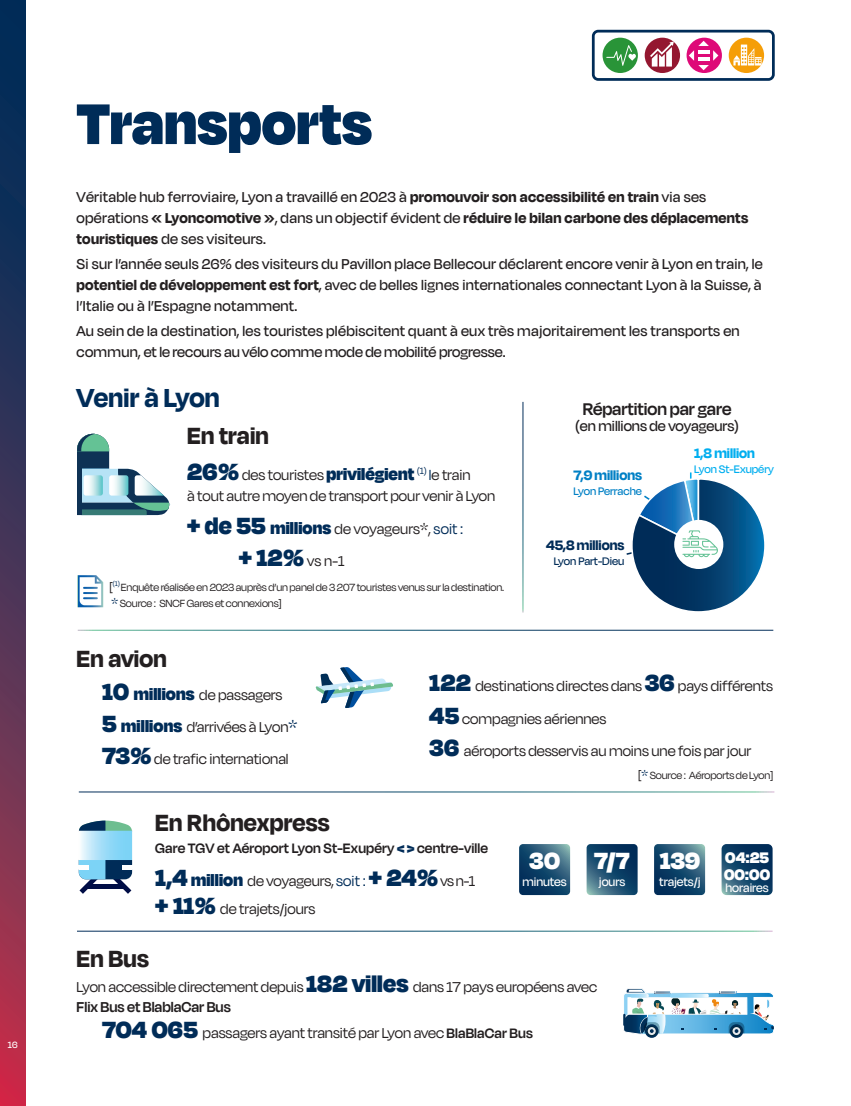
<style>
.page{position:relative;width:851px;height:1106px;background:#fff}
.page>*{position:absolute;margin:0;border:0;box-sizing:border-box;transform-origin:0 0}
.t1{font:900 66px "Degular Display";letter-spacing:.01em;color:#002c58}
.Chapeau{font:700 30px "Degular Display";letter-spacing:.005em;color:#002c58}
.Chapeau-2{font:700 27px "Degular Display";letter-spacing:.01em;color:#231f20}
.Chapeau-3{font:900 27px "Degular Display";color:#fff}
.Chapeau-4{font:600 19.5px "Degular Display";color:#231f20}
.Chapeau-5{font:900 17.55px/16.6px "Degular Display";letter-spacing:.01em;color:#fff}
.Chapeau-6{font:500 16.5px/21px "Degular Display";letter-spacing:.02em;color:#231f20}
.Chapeau-7{font:16.5px/19.8px "Degular Display";color:#231f20}
.Chapeau-8{font:500 16.5px "Degular Display";color:#231f20}
.Chapeau-9{font:600 15.75px "Degular Display";letter-spacing:.01em;color:#231f20}
.t2{font:700 15.75px "Degular Display";color:#002c58}
.t3{font:700 15.75px "Degular Display";color:#0080c5}
.t4{font:700 15.75px "Degular Display";color:#00aeef}
.Chapeau-10{font:500 13.8px "Degular Display";color:#fff}
.t5{font:500 12.6px "Degular Display";color:#00aeef}
.t6{font:500 12.6px "Degular Display";color:#002c58}
.t7{font:500 12.6px "Degular Display";color:#0080c5}
.Chapeau-11{font:12px/16.2px "Degular Display";letter-spacing:-.01em;color:#231f20}
.t8{font:500 10.5px "Degular Display";color:#fff}
.s1{font-weight:700}
.s2{font-weight:900;font-size:27px;color:#002c58}
.s3{font-weight:900;font-size:19.5px;color:#002c58}
.s4{color:#002c58}
.s5{font-size:13.5px}
.s6{font-size:13.5px;color:#002c58}
.s7{font-size:18px;color:#002c58}
.s8{font-weight:900;color:#002c58}
.s9{font-weight:600}
.s10{font-weight:600;font-size:15.75px}
</style>
<div class="page">
<svg style="left:0;top:0;width:26px;height:1106px;background:#4f3154"></svg>
<svg style="left:79px;top:820px;width:54px;height:73px"></svg>
<hr style="left:689px;top:472px;width:2px;height:36px;background:#00aeef">
<svg style="left:626px;top:477px;width:139px;height:135px"></svg>
<svg style="left:77px;top:434px;width:92px;height:81px"></svg>
<svg style="left:78px;top:575px;width:25px;height:32px"></svg>
<svg style="left:519px;top:844px;width:51px;height:51px;background:#215172"></svg>
<svg style="left:586px;top:844px;width:51px;height:51px;background:#1f4f70"></svg>
<svg style="left:654px;top:844px;width:51px;height:51px;background:#215172"></svg>
<svg style="left:721px;top:844px;width:51px;height:51px;background:#1b4a6d"></svg>
<svg style="left:316px;top:667px;width:77px;height:41px"></svg>
<div style="left:591px;top:30px;width:183px;height:51px;border:3px solid #002c58;border-radius:5px"></div>
<div style="left:602px;top:38px;width:35px;height:35px;background:#299438;border-radius:50%"></div>
<svg style="left:606px;top:45px;width:29px;height:21px"></svg>
<div style="left:644px;top:38px;width:36px;height:35px;background:#941730;border-radius:50%"></div>
<svg style="left:650px;top:42px;width:23px;height:25px"></svg>
<svg style="left:686px;top:38px;width:35px;height:35px"></svg>
<svg style="left:688px;top:41px;width:30px;height:29px"></svg>
<div style="left:728px;top:38px;width:36px;height:35px;background:#f59e08;border-radius:50%"></div>
<svg style="left:733px;top:45px;width:28px;height:21px"></svg>
<svg style="left:729px;top:1024px;width:14px;height:13px"></svg>
<svg style="left:645px;top:1024px;width:13px;height:13px"></svg>
<img style="left:623px;top:988px;width:151px;height:46px">
<p class="t8" style="left:8px;top:1038px;width:11px">16</p>
<p class="t1" style="left:77px;top:84px;width:297px">Transports</p>
<p class="Chapeau-6" style="left:77px;top:186px;width:673px">Véritable hub ferroviaire, Lyon a travaillé en 2023 à <span class="s1">promouvoir son accessibilité en train</span> via ses opérations <span class="s1">« Lyoncomotive »</span>, dans un objectif évident de <span class="s1">réduire le bilan carbone des déplacements touristiques</span> de ses visiteurs.</p>
<p class="Chapeau-6" style="left:77px;top:253px;width:687px;text-align:justify">Si sur l’année seuls 26% des visiteurs du Pavillon place Bellecour déclarent encore venir à Lyon en train, le <span class="s1">potentiel de développement est fort</span>, avec de belles lignes internationales connectant Lyon à la Suisse, à l’Italie ou à l’Espagne notamment.</p>
<p class="Chapeau-6" style="left:77px;top:320px;width:664px">Au sein de la destination, les touristes plébiscitent quant à eux très majoritairement les transports en commun, et le recours au vélo comme mode de mobilité progresse.</p>
<p class="Chapeau" style="left:77px;top:380px;width:145px">Venir à Lyon</p>
<p class="Chapeau-2" style="left:187px;top:419px;width:83px">En train</p>
<p class="Chapeau-7" style="left:187px;top:465px;width:285px"><span class="s2">26%</span> des touristes <span class="s3">privilégient</span> <sup>(1)</sup> <span class="s4">l</span>e train</p>
<p class="Chapeau-7" style="left:187px;top:486px;width:309px">à tout autre moyen de transport pour venir à Lyon</p>
<p class="Chapeau-7" style="left:187px;top:518px;width:277px"><span class="s2">+ de 55</span> <span class="s3">millions</span> de voyageurs*, <span class="s4">soit :</span></p>
<p class="Chapeau-7" style="left:239px;top:551px;width:107px"><span class="s2">+ 12%</span> vs n-1</p>
<p class="Chapeau-4" style="left:582px;top:397px;width:150px">Répartition par gare</p>
<p class="Chapeau-8" style="left:575px;top:417px;width:165px">(en millions de voyageurs)</p>
<p class="t4" style="left:694px;top:443px;width:62px">1,8 million</p>
<p class="t5" style="left:694px;top:462px;width:81px">Lyon St-Exupéry</p>
<p class="t3" style="left:573px;top:465px;width:70px">7,9 millions</p>
<p class="t7" style="left:573px;top:483px;width:70px">Lyon Perrache</p>
<p class="t2" style="left:546px;top:536px;width:80px">45,8 millions</p>
<p class="t6" style="left:553px;top:554px;width:72px">Lyon Part-Dieu</p>
<p class="Chapeau-11" style="left:109px;top:578px;width:396px"><span class="s5">[</span><sup>(1)</sup> Enquête réalisée en 2023 auprès d’un panel de 3 207 touristes venus sur la destination. <span class="s6">*</span> Source : SNCF Gares et connexions]</p>
<p class="Chapeau-2" style="left:77px;top:643px;width:92px">En avion</p>
<p class="Chapeau-7" style="left:102px;top:684px;width:182px"><span class="s2">10</span> <span class="s3">millions</span> de passagers</p>
<p class="Chapeau-7" style="left:102px;top:716px;width:197px"><span class="s2">5</span> <span class="s3">millions</span> d’arrivées à Lyon<span class="s7">*</span></p>
<p class="Chapeau-7" style="left:102px;top:749px;width:188px"><span class="s2">73%</span> de trafic international</p>
<p class="Chapeau-7" style="left:429px;top:676px;width:345px"><span class="s2">122</span> destinations directes dans <span class="s2">36</span> pays différents</p>
<p class="Chapeau-7" style="left:429px;top:708px;width:179px"><span class="s2">45</span> compagnies aériennes</p>
<p class="Chapeau-7" style="left:429px;top:740px;width:323px"><span class="s2">36</span> aéroports desservis au moins une fois par jour</p>
<p class="Chapeau-11" style="left:638px;top:766px;width:137px"><span class="s5">[</span><span class="s6">*</span> Source : Aéroports de Lyon]</p>
<p class="Chapeau-2" style="left:155px;top:806px;width:176px">En Rhônexpress</p>
<p class="Chapeau-9" style="left:155px;top:839px;width:334px">Gare TGV et Aéroport Lyon St-Exupéry <span class="s8">&lt; &gt;</span> centre-ville</p>
<p class="Chapeau-7" style="left:155px;top:870px;width:321px"><span class="s2">1,4</span> <span class="s3">million</span> de voyageurs, <span class="s4">soit :</span> <span class="s2">+ 24%</span>vs n-1</p>
<p class="Chapeau-7" style="left:155px;top:898px;width:162px"><span class="s2">+ 11%</span> de trajets/jours</p>
<p class="Chapeau-3" style="left:529px;top:844px;width:32px">30</p>
<p class="Chapeau-10" style="left:522px;top:874px;width:46px">minutes</p>
<p class="Chapeau-3" style="left:594px;top:844px;width:37px">7/7</p>
<p class="Chapeau-10" style="left:598px;top:874px;width:28px">jours</p>
<p class="Chapeau-2" style="left:77px;top:942px;width:74px">En Bus</p>
<p class="Chapeau-7" style="left:77px;top:976px;width:522px">Lyon accessible directement depuis <span class="s2">182 villes</span> dans 17 pays européens avec<br><span class="s9">Flix Bus et BlablaCar Bus</span></p>
<p class="Chapeau-7" style="left:102px;top:1023px;width:432px"><span class="s2">704 065</span> passagers ayant transité par Lyon avec <span class="s10">BlaBlaCar Bus</span></p>
<p class="Chapeau-3" style="left:659px;top:844px;width:42px">139</p>
<p class="Chapeau-10" style="left:659px;top:874px;width:43px">trajets/j</p>
<p class="Chapeau-5" style="left:724px;top:848px;width:47px">04:25<br>00:00</p>
<p class="Chapeau-10" style="left:725px;top:880px;width:45px">horaires</p>
</div>
